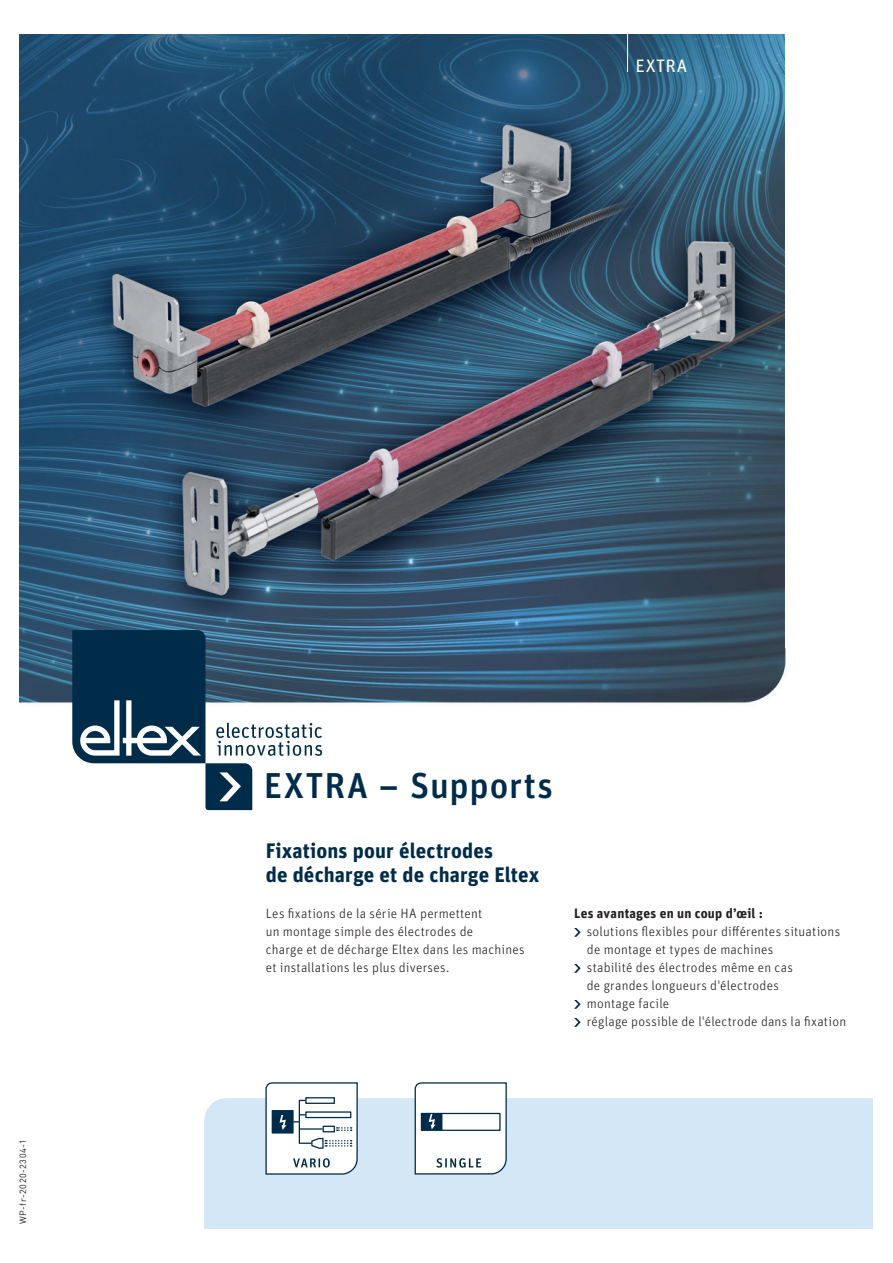
<style>
.page{position:relative;width:893px;height:1263px;background:#fff}
.page>*{position:absolute;margin:0;border:0;box-sizing:border-box;transform-origin:0 0}
._00_Headline{font:500 36px "Unit OT";letter-spacing:.03em;color:#002c4a}
._01_Zwischenhead_2_Z{font:700 21px "Unit OT";letter-spacing:.005em;color:#002c4a}
._01_Kopf{font:18px "Unit OT";letter-spacing:.04em;color:#fff}
._02_Text{font:300 13.5px/18px "Unit OT";letter-spacing:.02em;color:#231f20}
._02_Text-2{font:700 13.5px "Unit OT";letter-spacing:.02em;color:#231f20}
.t1{font:9px "DIN Pro";letter-spacing:.065em;color:#231f20}
</style>
<div class="page">
<img style="left:19px;top:34px;width:767px;height:777px">
<div style="left:204px;top:1098px;width:669px;height:131px;background:#d4e7f6"></div>
<svg style="left:72px;top:630px;width:250px;height:180px"></svg>
<svg style="left:265px;top:1082px;width:93px;height:93px"></svg>
<svg style="left:414px;top:1082px;width:93px;height:93px"></svg>
<div style="left:785px;top:34px;width:89px;height:614px;background:#fff"></div>
<hr style="left:627px;top:0;width:1px;height:72px;background:#fff">
<svg style="left:574px;top:928px;width:7px;height:9px"></svg>
<svg style="left:574px;top:964px;width:7px;height:9px"></svg>
<svg style="left:574px;top:1000px;width:7px;height:9px"></svg>
<svg style="left:574px;top:1018px;width:7px;height:9px"></svg>
<p class="_01_Kopf" style="left:635px;top:54px;width:53px">EXTRA</p>
<p class="t1" style="left:17px;top:1224px;width:86px;rotate:-90deg">WP-fr-2020-2304-1</p>
<p class="_00_Headline" style="left:264px;top:762px;width:291px">EXTRA – Supports</p>
<p class="_01_Zwischenhead_2_Z" style="left:266px;top:837px;width:229px">Fixations pour électrodes</p>
<p class="_01_Zwischenhead_2_Z" style="left:266px;top:861px;width:275px">de décharge et de charge Eltex</p>
<p class="_02_Text" style="left:266px;top:904px;width:260px">Les fixations de la série HA permettent<br>un montage simple des électrodes de<br>charge et de décharge Eltex dans les machines et installations les plus diverses.</p>
<p class="_02_Text-2" style="left:574px;top:905px;width:191px">Les avantages en un coup d’œil :</p>
<p class="_02_Text" style="left:587px;top:922px;width:255px">solutions flexibles pour différentes situations de montage et types de machines</p>
<p class="_02_Text" style="left:587px;top:958px;width:208px">stabilité des électrodes même en cas</p>
<p class="_02_Text" style="left:587px;top:976px;width:194px">de grandes longueurs d'électrodes</p>
<p class="_02_Text" style="left:587px;top:994px;width:84px">montage facile</p>
<p class="_02_Text" style="left:587px;top:1012px;width:261px">réglage possible de l'électrode dans la fixation</p>
</div>
